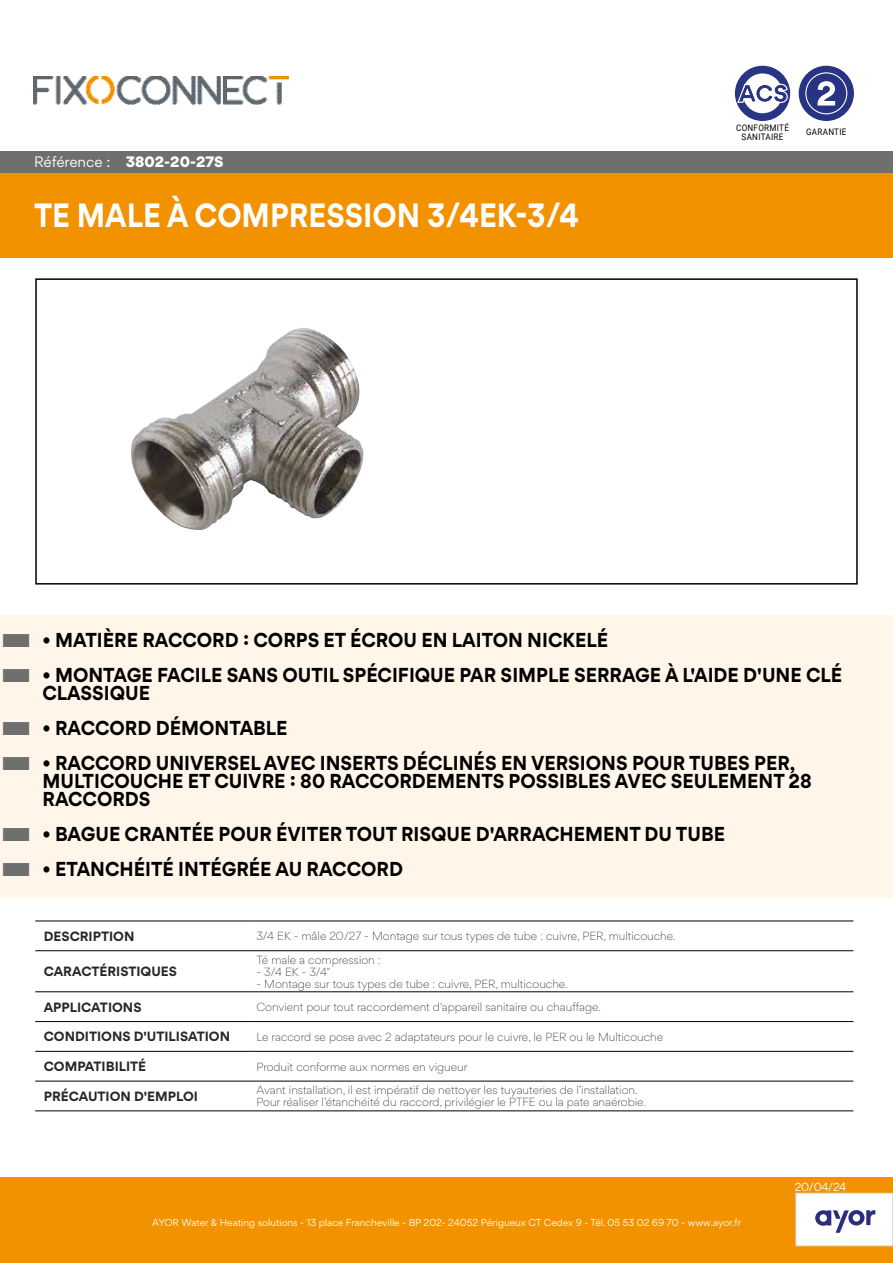
<style>
.page{position:relative;width:893px;height:1263px;background:#fff}
.page>*{position:absolute;margin:0;border:0;box-sizing:border-box;transform-origin:0 0}
.t1{font:700 30px "Gordita";color:#fff;scale:.9 1}
.t2{font:700 18px/18px "Gordita";color:#000;scale:.95 1}
.t3{font:900 13.5px "Gordita";color:#fff}
.t4{font:700 12px "Gordita";color:#282827}
.t5{font:300 10.5px/12px "Gordita";color:#282827}
.t6{font:10.5px "Gordita";color:#fff}
.t7{font:9px "Gordita";color:#fff}
.t8{font:9px/9px "Roboto";letter-spacing:.035em;color:#000;text-align:center;scale:.9 1}
.s1{font-weight:400}
</style>
<div class="page">
<div style="left:0;top:1178px;width:893px;height:85px;background:#f39200"></div>
<div style="left:796px;top:1193px;width:97px;height:53px;background:#fff"></div>
<div style="left:795px;top:1193px;width:98px;height:53px;border:1px solid #dadada"></div>
<img style="left:131px;top:328px;width:233px;height:202px">
<div style="left:0;top:172px;width:893px;height:85px;background:#f39200"></div>
<hr style="left:35px;top:920px;width:217px;height:1px;background:#000">
<hr style="left:252px;top:920px;width:601px;height:1px;background:#000">
<hr style="left:35px;top:950px;width:217px;height:1px;background:#000">
<hr style="left:252px;top:950px;width:601px;height:1px;background:#000">
<hr style="left:35px;top:991px;width:217px;height:1px;background:#000">
<hr style="left:252px;top:991px;width:601px;height:1px;background:#000">
<hr style="left:35px;top:1021px;width:217px;height:1px;background:#000">
<hr style="left:252px;top:1021px;width:601px;height:1px;background:#000">
<hr style="left:35px;top:1051px;width:217px;height:1px;background:#000">
<hr style="left:252px;top:1051px;width:601px;height:1px;background:#000">
<hr style="left:35px;top:1081px;width:217px;height:1px;background:#000">
<hr style="left:252px;top:1081px;width:601px;height:1px;background:#000">
<hr style="left:35px;top:1110px;width:217px;height:1px;background:#000">
<hr style="left:252px;top:1110px;width:601px;height:1px;background:#000">
<div style="left:735px;top:66px;width:55px;height:55px;background:#293584;border-radius:50%"></div>
<div style="left:743px;top:73px;width:39px;height:40px;background:#fff;border-radius:50%"></div>
<svg style="left:737px;top:84px;width:51px;height:19px"></svg>
<div style="left:799px;top:66px;width:55px;height:55px;background:#293384;border-radius:50%"></div>
<svg style="left:805px;top:72px;width:42px;height:42px"></svg>
<div style="left:35px;top:278px;width:823px;height:307px;border:2px solid #000"></div>
<div style="left:0;top:615px;width:893px;height:54px;background:#fff5e9"></div>
<div style="left:0;top:650px;width:893px;height:72px;background:#fff5e9"></div>
<div style="left:0;top:703px;width:893px;height:54px;background:#fff5e9"></div>
<div style="left:0;top:738px;width:893px;height:90px;background:#fff5e9"></div>
<div style="left:0;top:809px;width:893px;height:54px;background:#fff5e9"></div>
<div style="left:0;top:844px;width:893px;height:54px;background:#fff5e9"></div>
<svg style="left:815px;top:1210px;width:60px;height:23px"></svg>
<img style="left:33px;top:77px;width:255px;height:28px">
<div style="left:0;top:151px;width:893px;height:21px;background:#706f6f"></div>
<p class="t3" style="left:34px;top:151px;width:191px"><span class="s1">Référence :</span> 3802-20-27S</p>
<h1 class="t1" style="left:34px;top:191px;width:607px">TE MALE À COMPRESSION 3/4EK-3/4</h1>
<p class="t8" style="left:736px;top:122px;width:60px">CONFORMITÉ<br>SANITAIRE</p>
<p class="t8" style="left:806px;top:127px;width:46px">GARANTIE</p>
<h2 class="t2" style="left:43px;top:631px;width:597px">• MATIÈRE RACCORD : CORPS ET ÉCROU EN LAITON NICKELÉ</h2>
<h2 class="t2" style="left:43px;top:666px;width:843px">• MONTAGE FACILE SANS OUTIL SPÉCIFIQUE PAR SIMPLE SERRAGE À L'AIDE D'UNE CLÉ<br>CLASSIQUE</h2>
<h2 class="t2" style="left:43px;top:719px;width:259px">• RACCORD DÉMONTABLE</h2>
<h2 class="t2" style="left:43px;top:754px;width:811px">• RACCORD UNIVERSEL AVEC INSERTS DÉCLINÉS EN VERSIONS POUR TUBES PER,<br>MULTICOUCHE ET CUIVRE : 80 RACCORDEMENTS POSSIBLES AVEC SEULEMENT 28<br>RACCORDS</h2>
<h2 class="t2" style="left:43px;top:825px;width:720px">• BAGUE CRANTÉE POUR ÉVITER TOUT RISQUE D'ARRACHEMENT DU TUBE</h2>
<h2 class="t2" style="left:43px;top:860px;width:381px">• ETANCHÉITÉ INTÉGRÉE AU RACCORD</h2>
<p class="t4" style="left:44px;top:926px;width:92px">DESCRIPTION</p>
<p class="t5" style="left:256px;top:930px;width:421px">3/4 EK - mâle 20/27 - Montage sur tous types de tube : cuivre, PER, multicouche.</p>
<p class="t4" style="left:44px;top:962px;width:135px">CARACTÉRISTIQUES</p>
<p class="t5" style="left:256px;top:953px;width:126px">Té male a compression :</p>
<p class="t5" style="left:256px;top:965px;width:76px">- 3/4 EK - 3/4"</p>
<p class="t5" style="left:256px;top:977px;width:313px">- Montage sur tous types de tube : cuivre, PER, multicouche.</p>
<p class="t4" style="left:44px;top:997px;width:99px">APPLICATIONS</p>
<p class="t5" style="left:256px;top:1000px;width:346px">Convient pour tout raccordement d'appareil sanitaire ou chauffage.</p>
<p class="t4" style="left:44px;top:1027px;width:188px">CONDITIONS D'UTILISATION</p>
<p class="t5" style="left:256px;top:1030px;width:408px">Le raccord se pose avec 2 adaptateurs pour le cuivre, le PER ou le Multicouche</p>
<p class="t4" style="left:44px;top:1057px;width:104px">COMPATIBILITÉ</p>
<p class="t5" style="left:256px;top:1060px;width:213px">Produit conforme aux normes en vigueur</p>
<p class="t4" style="left:44px;top:1087px;width:156px">PRÉCAUTION D'EMPLOI</p>
<p class="t5" style="left:256px;top:1084px;width:391px">Avant installation, il est impératif de nettoyer les tuyauteries de l’installation.<br>Pour réaliser l’étanchéité du raccord, privilégier le PTFE ou la pate anaérobie.</p>
<p class="t7" style="left:152px;top:1216px;width:590px">AYOR Water &amp; Heating solutions - 13 place Francheville - BP 202- 24052 Périgueux CT Cedex 9 - Tél. 05 53 02 69 70 - www.ayor.fr</p>
<p class="t6" style="left:795px;top:1179px;width:53px">20/04/24</p>
</div>
